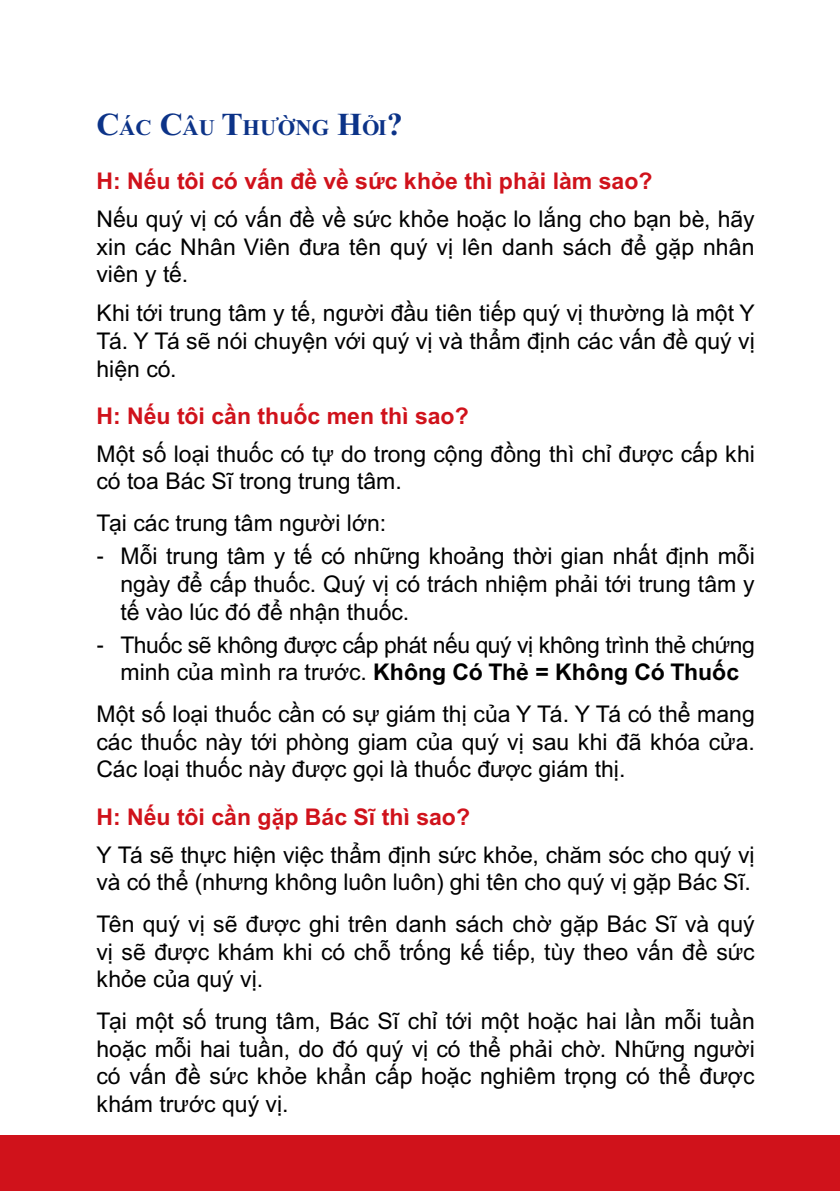
<style>
.page{position:relative;width:840px;height:1191px;background:#fff}
.page>*{position:absolute;margin:0;border:0;box-sizing:border-box;transform-origin:0 0}
.t1{font:23px/27.6px "VEET Helv";color:#000;text-align:justify}
.t2{font:23px/27.6px "VEET Helv";letter-spacing:-.02em;color:#000;text-align:center}
.t3{font:700 23px "VEET Helv";color:#d0121b}
.t4{font:700 22.4px "VEET Times";color:#0c3388}
.s1{font-size:32px}
.s2{font-family:"Helvetica LT Std"}
.s3{font-weight:700}
</style>
<div class="page">
<div style="left:0;top:1135px;width:839px;height:56px;background:#d0121b"></div>
<p class="t4" style="left:96px;top:111px;width:308px"><span class="s1">C</span>ÁC <span class="s1">C</span>ÂU <span class="s1">T</span>HƯỜNG <span class="s1">H</span>ỎI<span class="s1">?</span></p>
<p class="t3" style="left:96px;top:166px;width:557px">H: Nếu tôi có vấn đề về sức khỏe thì phải làm sao?</p>
<p class="t1" style="left:96px;top:205px;width:659px">Nếu quý vị có vấn đề về sức khỏe hoặc lo lắng cho bạn bè, hãy xin các Nhân Viên đưa tên quý vị lên danh sách để gặp nhân viên y tế.</p>
<p class="t1" style="left:96px;top:299px;width:659px">Khi tới trung tâm y tế, người đầu tiên tiếp quý vị thường là một Y Tá. Y Tá sẽ nói chuyện với quý vị và thẩm định các vấn đề quý vị hiện có.</p>
<p class="t3" style="left:96px;top:401px;width:373px">H: Nếu tôi cần thuốc men thì sao?</p>
<p class="t1" style="left:96px;top:439px;width:659px">Một số loại thuốc có tự do trong cộng đồng thì chỉ được cấp khi có toa Bác Sĩ trong trung tâm.</p>
<p class="t1" style="left:96px;top:509px;width:291px">Tại các trung tâm người lớn:</p>
<p class="t1" style="left:120px;top:542px;width:635px;text-indent:-24px"><span class="s2">-</span> Mỗi trung tâm y tế có những khoảng thời gian nhất định mỗi ngày để cấp thuốc. Quý vị có trách nhiệm phải tới trung tâm y tế vào lúc đó để nhận thuốc.</p>
<p class="t2" style="left:96px;top:630px;width:659px"><span class="s2">-</span> Thuốc sẽ không được cấp phát nếu quý vị không trình thẻ chứng minh của mình ra trước. <span class="s3">Không Có Thẻ = Không Có Thuốc</span></p>
<p class="t1" style="left:96px;top:700px;width:659px">Một số loại thuốc cần có sự giám thị của Y Tá. Y Tá có thể mang các thuốc này tới phòng giam của quý vị sau khi đã khóa cửa.<br>Các loại thuốc này được gọi là thuốc được giám thị.</p>
<p class="t3" style="left:96px;top:802px;width:375px">H: Nếu tôi cần gặp Bác Sĩ thì sao?</p>
<p class="t1" style="left:96px;top:840px;width:659px">Y Tá sẽ thực hiện việc thẩm định sức khỏe, chăm sóc cho quý vị và có thể (nhưng không luôn luôn) ghi tên cho quý vị gặp Bác Sĩ.</p>
<p class="t1" style="left:96px;top:910px;width:659px">Tên quý vị sẽ được ghi trên danh sách chờ gặp Bác Sĩ và quý vị sẽ được khám khi có chỗ trống kế tiếp, tùy theo vấn đề sức khỏe của quý vị.</p>
<p class="t1" style="left:96px;top:1007px;width:659px">Tại một số trung tâm, Bác Sĩ chỉ tới một hoặc hai lần mỗi tuần hoặc mỗi hai tuần, do đó quý vị có thể phải chờ. Những người có vấn đề sức khỏe khẩn cấp hoặc nghiêm trọng có thể được khám trước quý vị.</p>
</div>
